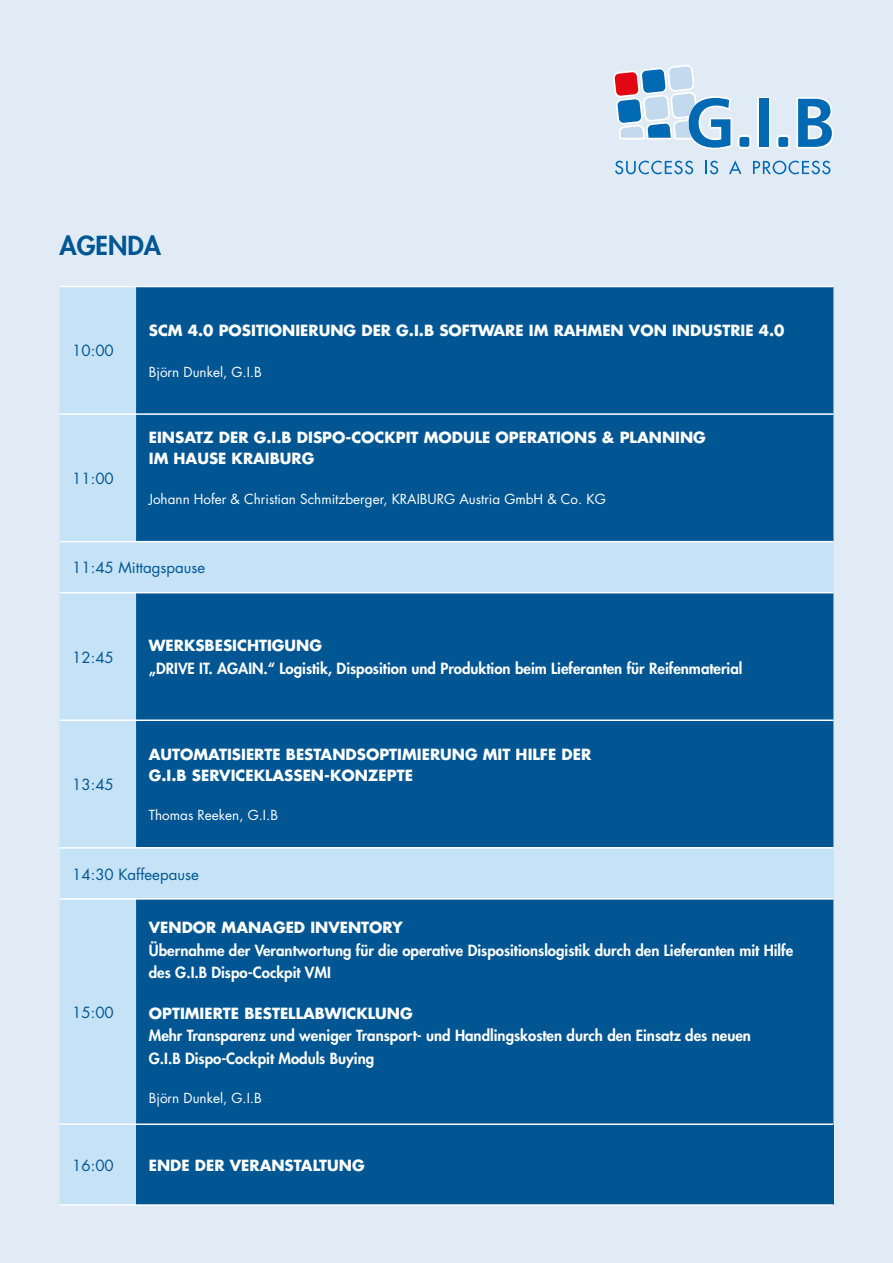
<style>
.page{position:relative;width:893px;height:1263px;background:#e1ebf6}
.page>*{position:absolute;margin:0;border:0;box-sizing:border-box;transform-origin:0 0}
.t1{font:800 25.5px "Futura Std";color:#005693}
.t2{font:800 15px/22.5px "Futura Std";color:#fff}
.t3{font:700 15px/21px "Futura Std";color:#fff}
.t4{font:15px "Futura Std";color:#005693}
.t5{font:13.5px "Futura Std";color:#fff}
</style>
<div class="page">
<svg style="left:615px;top:161px;width:78px;height:13px"></svg>
<svg style="left:705px;top:161px;width:13px;height:13px"></svg>
<svg style="left:729px;top:160px;width:12px;height:14px"></svg>
<svg style="left:753px;top:161px;width:77px;height:13px"></svg>
<svg style="left:757px;top:97px;width:13px;height:52px"></svg>
<div style="left:738px;top:135px;width:13px;height:14px;border:3px solid #fff;border-radius:2px"></div>
<div style="left:777px;top:135px;width:13px;height:14px;border:3px solid #fff;border-radius:2px"></div>
<div style="left:759px;top:99px;width:9px;height:48px;background:#0069b4"></div>
<svg style="left:613px;top:65px;width:119px;height:85px"></svg>
<svg style="left:796px;top:97px;width:38px;height:52px"></svg>
<div style="left:778px;top:137px;width:10px;height:10px;background:#0069b4;border-radius:2px"></div>
<div style="left:739px;top:137px;width:10px;height:10px;background:#0069b4;border-radius:2px"></div>
<div style="left:60px;top:287px;width:76px;height:917px;background:#c6e2f6"></div>
<div style="left:136px;top:287px;width:697px;height:836px;background:#005693"></div>
<div style="left:60px;top:848px;width:773px;height:51px;background:#c6e2f6"></div>
<div style="left:136px;top:1124px;width:697px;height:81px;background:#005693"></div>
<hr style="left:60px;top:286px;width:76px;height:1px;background:#fff">
<hr style="left:136px;top:286px;width:697px;height:1px;background:#fff">
<hr style="left:60px;top:413px;width:76px;height:2px;background:#fff">
<hr style="left:136px;top:413px;width:697px;height:2px;background:#fff">
<hr style="left:60px;top:541px;width:76px;height:1px;background:#fff">
<hr style="left:136px;top:541px;width:697px;height:1px;background:#fff">
<hr style="left:60px;top:592px;width:76px;height:1px;background:#fff">
<hr style="left:136px;top:592px;width:697px;height:1px;background:#fff">
<hr style="left:60px;top:719px;width:76px;height:2px;background:#fff">
<hr style="left:136px;top:719px;width:697px;height:2px;background:#fff">
<hr style="left:60px;top:847px;width:76px;height:1px;background:#fff">
<hr style="left:136px;top:847px;width:697px;height:1px;background:#fff">
<hr style="left:60px;top:898px;width:76px;height:2px;background:#fff">
<hr style="left:136px;top:898px;width:697px;height:2px;background:#fff">
<hr style="left:60px;top:1123px;width:76px;height:2px;background:#fff">
<hr style="left:136px;top:1123px;width:697px;height:2px;background:#fff">
<hr style="left:60px;top:1204px;width:76px;height:2px;background:#fff">
<hr style="left:136px;top:1204px;width:697px;height:2px;background:#fff">
<h1 class="t1" style="left:60px;top:230px;width:103px">AGENDA</h1>
<p class="t4" style="left:72px;top:341px;width:43px">10:00</p>
<p class="t4" style="left:72px;top:469px;width:43px">11:00</p>
<p class="t3" style="left:149px;top:320px;width:637px">SCM 4.0 POSITIONIERUNG DER G.I.B SOFTWARE IM RAHMEN VON INDUSTRIE 4.0</p>
<p class="t5" style="left:149px;top:363px;width:114px">Björn Dunkel, G.I.B</p>
<p class="t3" style="left:149px;top:426px;width:559px">EINSATZ DER G.I.B DISPO-COCKPIT MODULE OPERATIONS &amp; PLANNING<br>IM HAUSE KRAIBURG</p>
<p class="t5" style="left:149px;top:491px;width:458px">Johann Hofer &amp; Christian Schmitzberger, KRAIBURG Austria GmbH &amp; Co. KG</p>
<p class="t4" style="left:72px;top:558px;width:134px">11:45 Mittagspause</p>
<p class="t4" style="left:72px;top:648px;width:43px">12:45</p>
<p class="t4" style="left:72px;top:775px;width:43px">13:45</p>
<p class="t3" style="left:149px;top:635px;width:175px">WERKSBESICHTIGUNG</p>
<p class="t2" style="left:149px;top:657px;width:595px">„DRIVE IT. AGAIN.“ Logistik, Disposition und Produktion beim Lieferanten für Reifenmaterial</p>
<p class="t3" style="left:149px;top:744px;width:444px">AUTOMATISIERTE BESTANDSOPTIMIERUNG MIT HILFE DER<br>G.I.B SERVICEKLASSEN-KONZEPTE</p>
<p class="t5" style="left:149px;top:807px;width:131px">Thomas Reeken, G.I.B</p>
<p class="t4" style="left:72px;top:864px;width:128px">14:30 Kaffeepause</p>
<p class="t4" style="left:72px;top:1003px;width:43px">15:00</p>
<p class="t3" style="left:149px;top:917px;width:256px">VENDOR MANAGED INVENTORY</p>
<p class="t2" style="left:149px;top:939px;width:646px">Übernahme der Verantwortung für die operative Dispositionslogistik durch den Lieferanten mit Hilfe des G.I.B Dispo-Cockpit VMI</p>
<p class="t3" style="left:149px;top:1002px;width:265px">OPTIMIERTE BESTELLABWICKLUNG</p>
<p class="t2" style="left:149px;top:1024px;width:604px">Mehr Transparenz und weniger Transport- und Handlingskosten durch den Einsatz des neuen<br>G.I.B Dispo-Cockpit Moduls Buying</p>
<p class="t5" style="left:149px;top:1089px;width:114px">Björn Dunkel, G.I.B</p>
<p class="t4" style="left:72px;top:1156px;width:43px">16:00</p>
<p class="t3" style="left:149px;top:1154px;width:217px">ENDE DER VERANSTALTUNG</p>
</div>
